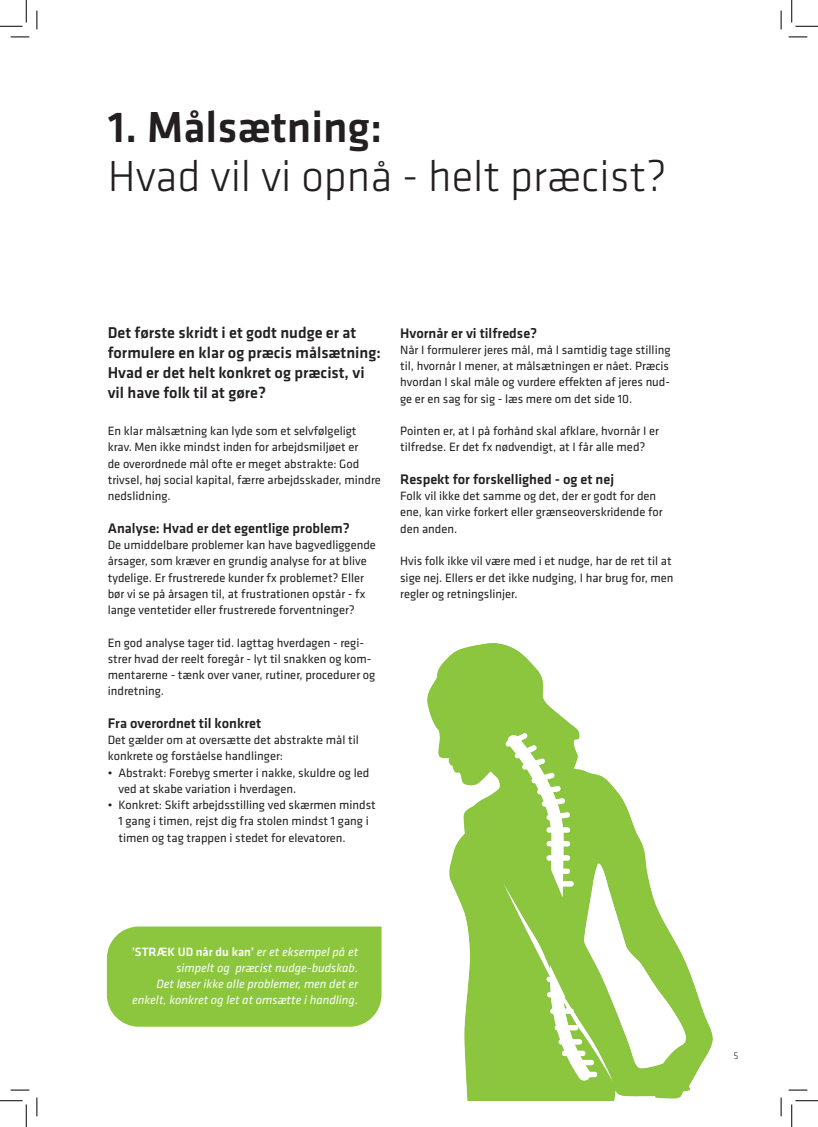
<style>
.page{position:relative;width:818px;height:1127px;background:#fff}
.page>*{position:absolute;margin:0;border:0;box-sizing:border-box;transform-origin:0 0}
.OS_36_light{font:300 45px "Klavika";color:#231f20}
.OS_36{font:500 45px "Klavika";color:#231f20}
.UR{font:500 16.25px/20px "Klavika";color:#231f20}
.MR_stor{font:500 14.38px "Klavika";color:#231f20}
.Brød{font:12.5px/16.2px "Klavika";color:#231f20}
.Brød-2{font:italic 12.5px/16.2px "Klavika";color:#fff;text-align:right}
.t1{font:300 10px "Klavika";color:#231f20}
.s1{font-weight:500;font-style:normal}
</style>
<div class="page">
<img style="left:381px;top:643px;width:332px;height:457px">
<div style="left:107px;top:926px;width:274px;height:100px;background:#8bc63e"></div>
<svg style="left:11px;top:36px;width:18px;height:2px"></svg>
<svg style="left:788px;top:36px;width:19px;height:2px"></svg>
<svg style="left:11px;top:1089px;width:18px;height:1px"></svg>
<svg style="left:788px;top:1089px;width:19px;height:1px"></svg>
<svg style="left:36px;top:11px;width:2px;height:18px"></svg>
<svg style="left:36px;top:1097px;width:2px;height:18px"></svg>
<svg style="left:780px;top:11px;width:2px;height:18px"></svg>
<svg style="left:780px;top:1097px;width:2px;height:18px"></svg>
<svg style="left:0;top:0;width:27px;height:27px"></svg>
<svg style="left:0;top:1100px;width:27px;height:26px"></svg>
<svg style="left:791px;top:0;width:27px;height:27px"></svg>
<svg style="left:791px;top:1100px;width:27px;height:26px"></svg>
<p class="OS_36" style="left:108px;top:97px;width:276px">1. Målsætning:</p>
<p class="OS_36_light" style="left:108px;top:149px;width:560px">Hvad vil vi opnå - helt præcist?</p>
<p class="UR" style="left:108px;top:322px;width:275px">Det første skridt i et godt nudge er at formulere en klar og præcis målsætning:<br>Hvad er det helt konkret og præcist, vi vil have folk til at gøre?</p>
<p class="Brød" style="left:108px;top:422px;width:275px">En klar målsætning kan lyde som et selvfølgeligt krav. Men ikke mindst inden for arbejdsmiljøet er<br>de overordnede mål ofte er meget abstrakte: God trivsel, høj social kapital, færre arbejdsskader, mindre nedslidning.</p>
<p class="MR_stor" style="left:108px;top:518px;width:243px">Analyse: Hvad er det egentlige problem?</p>
<p class="Brød" style="left:108px;top:536px;width:270px">De umiddelbare problemer kan have bagvedliggende årsager, som kræver en grundig analyse for at blive tydelige. Er frustrerede kunder fx problemet? Eller bør vi se på årsagen til, at frustrationen opstår - fx lange ventetider eller frustrerede forventninger?</p>
<p class="Brød" style="left:108px;top:633px;width:269px">En god analyse tager tid. Iagttag hverdagen - regi&shy;strer hvad der reelt foregår - lyt til snakken og kom&shy;mentarerne - tænk over vaner, rutiner, procedurer og indretning.</p>
<p class="MR_stor" style="left:108px;top:713px;width:155px">Fra overordnet til konkret</p>
<p class="Brød" style="left:108px;top:731px;width:253px">Det gælder om at oversætte det abstrakte mål til konkrete og forståelse handlinger:</p>
<p class="Brød" style="left:118px;top:763px;width:252px;text-indent:-11px">• Abstrakt: Forebyg smerter i nakke, skuldre og led ved at skabe variation i hverdagen.</p>
<p class="Brød" style="left:118px;top:796px;width:259px;text-indent:-11px">• Konkret: Skift arbejdsstilling ved skærmen mindst<br>1 gang i timen, rejst dig fra stolen mindst 1 gang i timen og tag trappen i stedet for elevatoren.</p>
<p class="MR_stor" style="left:400px;top:323px;width:139px">Hvornår er vi tilfredse?</p>
<p class="Brød" style="left:400px;top:341px;width:272px;text-align:justify">Når I formulerer jeres mål, må I samtidig tage stilling til, hvornår I mener, at målsætningen er nået. Præcis hvordan I skal måle og vurdere effekten af jeres nud&shy;ge er en sag for sig - læs mere om det side 10.</p>
<p class="Brød" style="left:400px;top:422px;width:260px">Pointen er, at I på forhånd skal afklare, hvornår I er tilfredse. Er det fx nødvendigt, at I får alle med?</p>
<p class="MR_stor" style="left:400px;top:469px;width:215px">Respekt for forskellighed - og et nej</p>
<p class="Brød" style="left:400px;top:487px;width:264px">Folk vil ikke det samme og det, der er godt for den ene, kan virke forkert eller grænseoverskridende for den anden.</p>
<p class="Brød" style="left:400px;top:552px;width:275px">Hvis folk ikke vil være med i et nudge, har de ret til at sige nej. Ellers er det ikke nudging, I har brug for, men regler og retningslinjer.</p>
<p class="Brød-2" style="left:132px;top:942px;width:228px"><span class="s1">’STRÆK UD når du kan’</span> er et eksempel på et simpelt og præcist nudge-budskab.</p>
<p class="Brød-2" style="left:132px;top:975px;width:227px">Det løser ikke alle problemer, men det er enkelt, konkret og let at omsætte i handling.</p>
<p class="t1" style="left:734px;top:1048px;width:6px">5</p>
</div>
